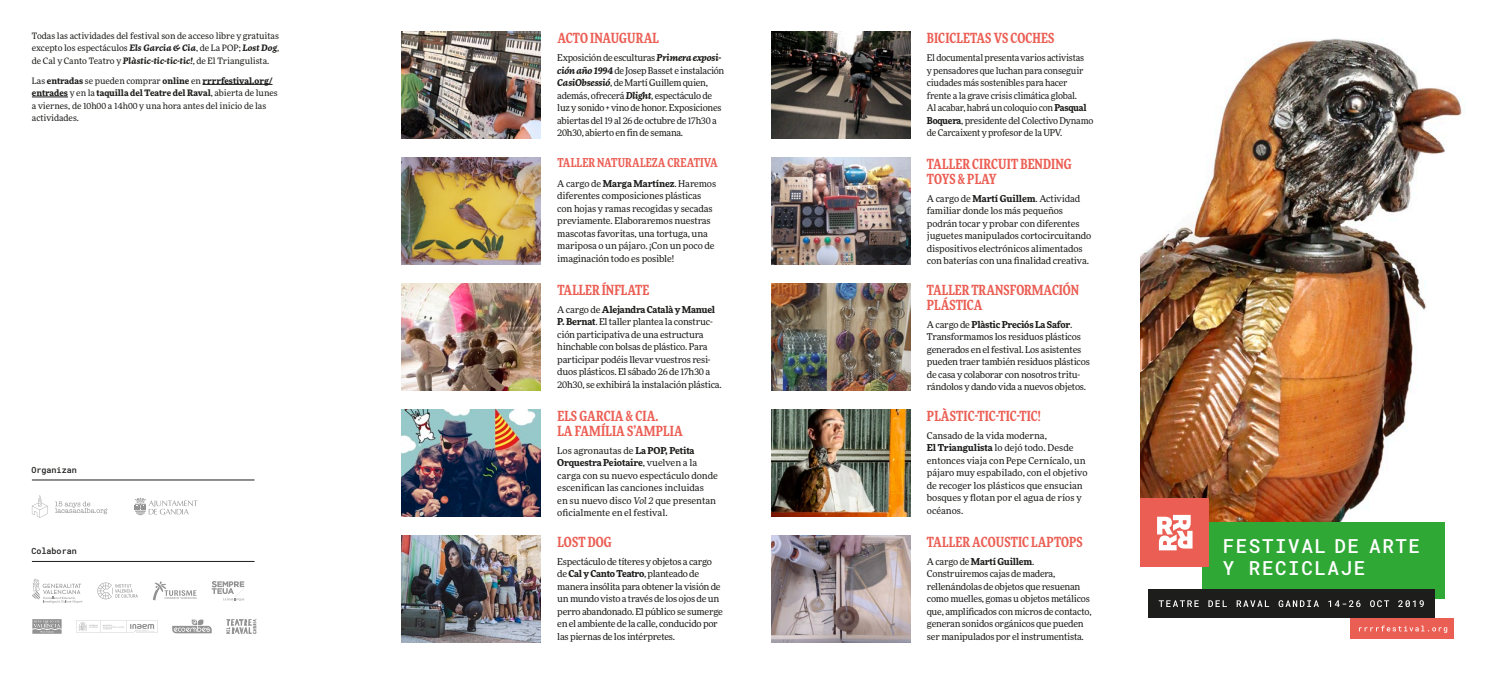
<style>
.page{position:relative;width:1489px;height:674px;background:#fff}
.page>*{position:absolute;margin:0;border:0;box-sizing:border-box;transform-origin:0 0}
.t1{font:500 19.25px/22.5px "Roboto Mono";letter-spacing:.08em;color:#fff}
.t2{font:700 condensed 13.75px/15px "More Pro";letter-spacing:.01em;color:#eb5e54}
.t3{font:700 condensed 12.12px "More Pro";letter-spacing:.01em;color:#eb5e54}
.t4{font:9.38px/12.5px "More Pro";letter-spacing:-.02em;color:#1d1d1b}
.t5{font:9.38px/12.5px "More Pro";color:#1d1d1b}
.t6{font:9.38px/12.5px "More Pro";letter-spacing:-.02em;color:#1d1d1b;scale:.96 1}
.t7{font:8.75px/12.5px "More Pro";color:#1d1d1b;text-align:justify}
.t8{font:500 8.38px "Roboto Mono";color:#1d1d1b}
.s1{font-weight:700;font-style:italic}
.s2{font-weight:700}
.s3{font-style:italic}
</style>
<div class="page">
<img style="left:1140px;top:38px;width:322px;height:494px">
<div style="left:1201px;top:521px;width:242px;height:77px;background:#2fa836"></div>
<div style="left:1349px;top:617px;width:104px;height:21px;background:#eb5e54"></div>
<svg style="left:1358px;top:625px;width:88px;height:7px"></svg>
<div style="left:1140px;top:498px;width:68px;height:68px;background:#eb5e54"></div>
<svg style="left:1157px;top:514px;width:35px;height:36px"></svg>
<div style="left:1148px;top:589px;width:286px;height:28px;background:#1d1d1b"></div>
<svg style="left:1158px;top:600px;width:265px;height:6px"></svg>
<img style="left:401px;top:32px;width:139px;height:106px">
<img style="left:771px;top:32px;width:139px;height:106px">
<img style="left:401px;top:158px;width:139px;height:106px">
<img style="left:771px;top:158px;width:139px;height:106px">
<img style="left:401px;top:409px;width:139px;height:107px">
<img style="left:771px;top:409px;width:139px;height:107px">
<img style="left:401px;top:535px;width:139px;height:106px">
<img style="left:771px;top:535px;width:139px;height:106px">
<img style="left:401px;top:283px;width:139px;height:107px">
<img style="left:771px;top:283px;width:139px;height:107px">
<svg style="left:134px;top:498px;width:63px;height:17px"></svg>
<hr style="left:32px;top:479px;width:222px;height:1px;background:#1d1d1b">
<hr style="left:32px;top:561px;width:222px;height:1px;background:#1d1d1b">
<svg style="left:32px;top:495px;width:16px;height:22px"></svg>
<svg style="left:55px;top:501px;width:52px;height:13px"></svg>
<hr style="left:202px;top:84px;width:70px;height:1px;background:#1d1d1b">
<hr style="left:32px;top:97px;width:36px;height:1px;background:#1d1d1b">
<svg style="left:32px;top:579px;width:50px;height:24px"></svg>
<svg style="left:226px;top:619px;width:31px;height:14px"></svg>
<svg style="left:172px;top:619px;width:40px;height:14px"></svg>
<svg style="left:97px;top:582px;width:41px;height:17px"></svg>
<svg style="left:212px;top:581px;width:32px;height:19px"></svg>
<svg style="left:32px;top:619px;width:30px;height:14px"></svg>
<svg style="left:76px;top:620px;width:82px;height:12px"></svg>
<svg style="left:153px;top:581px;width:44px;height:19px"></svg>
<p class="t7" style="left:32px;top:29px;width:249px">Todas las actividades del festival son de acceso libre y gratuitas excepto los espectáculos <span class="s1">Els Garcia &amp; Cia</span>, de La POP; <span class="s1">Lost Dog</span>, de Cal y Canto Teatro y <span class="s1">Plàstic-tic-tic-tic!</span>, de El Triangulista.</p>
<p class="t7" style="left:32px;top:74px;width:247px;text-align:left">Las <span class="s2">entradas</span> se pueden comprar <span class="s2">online</span> en <span class="s2">rrrrfestival.org/ entrades</span> y en la <span class="s2">taquilla del Teatre del Raval</span>, abierta de lunes a viernes, de 10h00 a 14h00 y una hora antes del inicio de las actividades.</p>
<p class="t8" style="left:31px;top:463px;width:47px">Organizan</p>
<p class="t8" style="left:31px;top:545px;width:47px">Colaboran</p>
<h2 class="t2" style="left:557px;top:29px;width:103px">ACTO INAUGURAL</h2>
<h2 class="t2" style="left:926px;top:29px;width:129px">BICICLETAS VS COCHES</h2>
<p class="t4" style="left:557px;top:51px;width:168px">Exposición de esculturas <span class="s1">Primera exposi&shy;ción año 1994</span> de Josep Basset e instalación <span class="s1">CasiObsessió</span>, de Martí Guillem quien, además, ofrecerá <span class="s1">Dlight</span>, espectáculo de luz y sonido + vino de honor. Exposiciones abiertas del 19 al 26 de octubre de 17h30 a 20h30, abierto en fin de semana.</p>
<p class="t6" style="left:926px;top:51px;width:175px">El documental presenta varios activistas<br>y pensadores que luchan para conseguir ciudades más sostenibles para hacer frente a la grave crisis climática global.<br>Al acabar, habrá un coloquio con <span class="s2">Pasqual Boquera</span>, presidente del Colectivo Dynamo de Carcaixent y profesor de la UPV.</p>
<p class="t3" style="left:557px;top:154px;width:162px">TALLER NATURALEZA CREATIVA</p>
<h2 class="t2" style="left:926px;top:155px;width:146px">TALLER CIRCUIT BENDING<br>TOYS &amp; PLAY</h2>
<p class="t4" style="left:557px;top:177px;width:160px">A cargo de <span class="s2">Marga Martínez</span>. Haremos diferentes composiciones plásticas con hojas y ramas recogidas y secadas previamente. Elaboraremos nuestras mascotas favoritas, una tortuga, una mariposa o un pájaro. ¡Con un poco de imaginación todo es posible!</p>
<p class="t4" style="left:926px;top:192px;width:166px">A cargo de <span class="s2">Martí Guillem</span>. Actividad familiar donde los más pequeños podrán tocar y probar con diferentes juguetes manipulados cortocircuitando dispositivos electrónicos alimentados con baterías con una finalidad creativa.</p>
<h2 class="t2" style="left:557px;top:281px;width:93px">TALLER ÍNFLATE</h2>
<h2 class="t2" style="left:926px;top:281px;width:154px">TALLER TRANSFORMACIÓN<br>PLÁSTICA</h2>
<p class="t4" style="left:557px;top:302px;width:166px">A cargo de <span class="s2">Alejandra Català y Manuel P. Bernat</span>. El taller plantea la construc&shy;ción participativa de una estructura hinchable con bolsas de plástico. Para participar podéis llevar vuestros resi&shy;duos plásticos. El sábado 26 de 17h30 a 20h30, se exhibirá la instalación plástica.</p>
<p class="t4" style="left:926px;top:317px;width:164px">A cargo de <span class="s2">Plàstic Preciós La Safor</span>.<br>Transformamos los residuos plásticos generados en el festival. Los asistentes pueden traer también residuos plásticos de casa y colaborar con nosotros tritu&shy;rándolos y dando vida a nuevos objetos.</p>
<h2 class="t2" style="left:557px;top:407px;width:127px">ELS GARCIA &amp; CIA.<br>LA FAMÍLIA S’AMPLIA</h2>
<h2 class="t2" style="left:926px;top:407px;width:115px">PLÀSTIC-TIC-TIC-TIC!</h2>
<p class="t5" style="left:926px;top:428px;width:162px">Cansado de la vida moderna,<br><span class="s2">El Triangulista</span> lo dejó todo. Desde entonces viaja con Pepe Cernícalo, un pájaro muy espabilado, con el objetivo de recoger los plásticos que ensucian bosques y flotan por el agua de ríos y océanos.</p>
<p class="t5" style="left:557px;top:443px;width:162px">Los agronautas de <span class="s2">La POP, Petita Orquestra Peiotaire</span>, vuelven a la carga con su nuevo espectáculo donde escenifican las canciones incluidas<br>en su nuevo disco <span class="s3">Vol 2</span> que presentan oficialmente en el festival.</p>
<h2 class="t2" style="left:557px;top:533px;width:56px">LOST DOG</h2>
<h2 class="t2" style="left:926px;top:533px;width:157px">TALLER ACOUSTIC LAPTOPS</h2>
<p class="t4" style="left:557px;top:554px;width:167px">Espectáculo de títeres y objetos a cargo de <span class="s2">Cal y Canto Teatro</span>, planteado de manera insólita para obtener la visión de un mundo visto a través de los ojos de un perro abandonado. El público se sumerge en el ambiente de la calle, conducido por las piernas de los intérpretes.</p>
<p class="t4" style="left:926px;top:554px;width:166px">A cargo de <span class="s2">Martí Guillem</span>.<br>Construiremos cajas de madera, rellenándolas de objetos que resuenan como muelles, gomas u objetos metálicos que, amplificados con micros de contacto, generan sonidos orgánicos que pueden ser manipulados por el instrumentista.</p>
<h1 class="t1" style="left:1222px;top:533px;width:199px">FESTIVAL DE ARTE<br>Y RECICLAJE</h1>
</div>
